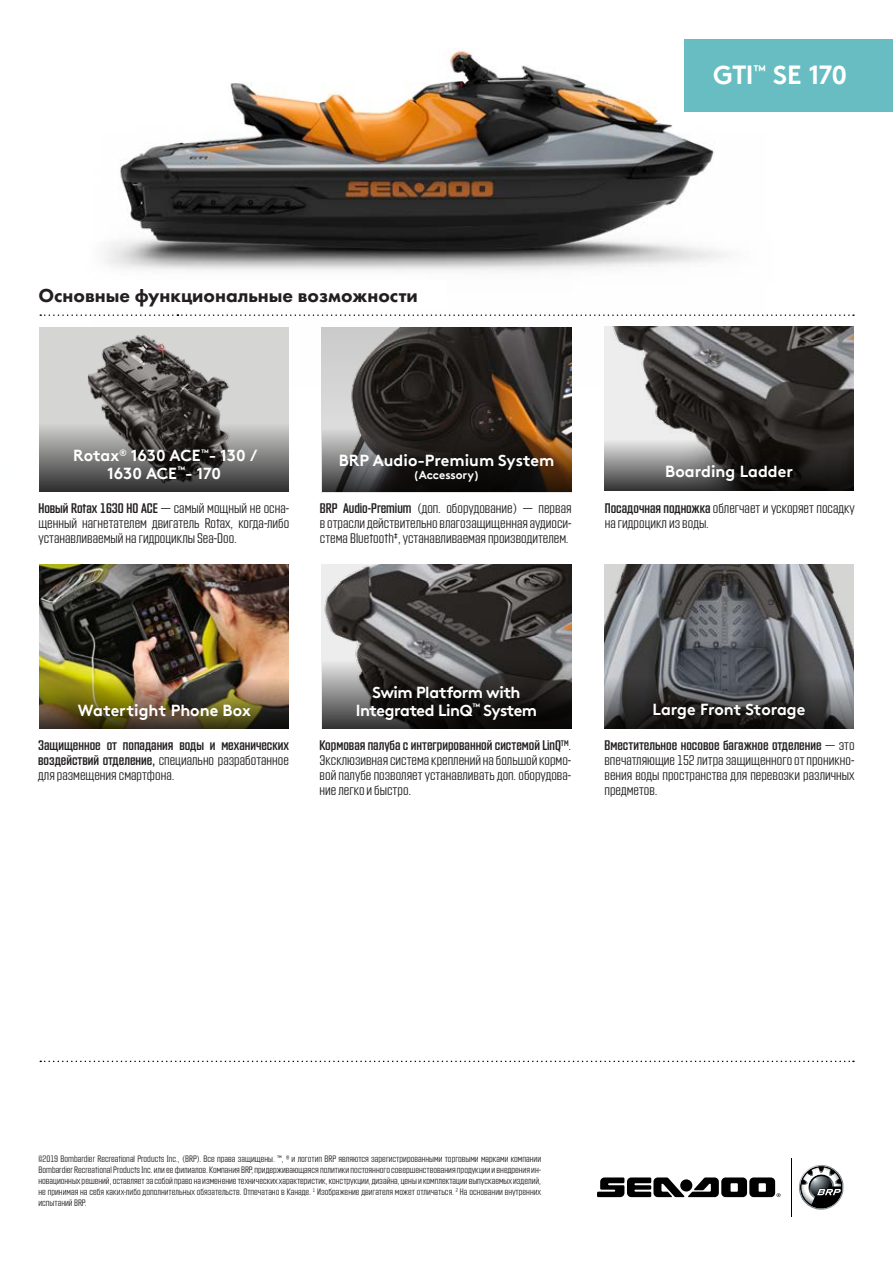
<style>
.page{position:relative;width:893px;height:1263px;background:#fff}
.page>*{position:absolute;margin:0;border:0;box-sizing:border-box;transform-origin:0 0}
.t1{font:700 26.25px "Brown";letter-spacing:-.035em;color:#fff}
.t2{font:700 23.4px "Brown";letter-spacing:-.01em;color:#000}
.t3{font:800 19.5px "Futura PT";color:#231f20}
.t4{font:700 16.05px/17.7px "Brown";letter-spacing:-.01em;color:#fff;text-align:center}
.t5{font:700 16.05px/17.7px "Brown";letter-spacing:-.03em;color:#fff;text-align:center}
.t6{font:300 13.5px/15px "Countach";color:#231f20;text-align:justify}
.t7{font:13.5px/15px "Countach";color:#231f20;text-align:justify}
.t8{font:13.2px/15.3px "Trade Gothic LT Std Cn 18";color:#000}
.t9{font:700 11.7px "Brown";letter-spacing:-.01em;color:#fff}
.t10{font:300 9px/10.8px "Countach";color:#231f20;text-align:justify}
.s1{font-weight:400}
.s2{font-weight:300}
</style>
<div class="page">
<div style="left:685px;top:39px;width:208px;height:73px;background:#67bdc1"></div>
<img style="left:85px;top:39px;width:694px;height:350px">
<img style="left:322px;top:565px;width:249px;height:95px">
<svg style="left:604px;top:565px;width:250px;height:112px;background:#75777b"></svg>
<img style="left:322px;top:328px;width:249px;height:100px">
<div style="left:40px;top:328px;width:249px;height:164px;background:#d5d5d4"></div>
<img style="left:87px;top:335px;width:142px;height:88px">
<img style="left:604px;top:327px;width:250px;height:112px">
<img style="left:39px;top:564px;width:250px;height:165px">
<svg style="left:40px;top:314px;width:814px;height:8px"></svg>
<svg style="left:39px;top:423px;width:250px;height:69px;background:#616160"></svg>
<svg style="left:322px;top:428px;width:249px;height:64px;background:#382f29"></svg>
<svg style="left:604px;top:439px;width:250px;height:52px;background:#4b4948"></svg>
<svg style="left:604px;top:677px;width:250px;height:52px;background:#3f3f40"></svg>
<svg style="left:322px;top:660px;width:249px;height:69px;background:#383635"></svg>
<img style="left:40px;top:677px;width:249px;height:52px">
<svg style="left:40px;top:1060px;width:814px;height:2px"></svg>
<div style="left:38px;top:280px;width:409px;height:29px;background:#fff"></div>
<svg style="left:597px;top:1177px;width:184px;height:20px"></svg>
<hr style="left:791px;top:1158px;width:1px;height:59px;background:#000">
<svg style="left:799px;top:1165px;width:45px;height:45px"></svg>
<h2 class="t2" style="left:40px;top:274px;width:208px">Feature Highlights</h2>
<h3 class="t3" style="left:38px;top:283px;width:381px">Основные функциональные возможности</h3>
<h1 class="t1" style="left:713px;top:54px;width:136px">GTI<sup>™</sup> SE 170</h1>
<p class="t4" style="left:73px;top:445px;width:186px">Rotax<sup>®</sup> 1630 ACE<sup>™</sup>- 130 /<br>1630 ACE<sup>™</sup>- 170</p>
<p class="t4" style="left:339px;top:450px;width:217px">BRP Audio-Premium System</p>
<p class="t9" style="left:414px;top:465px;width:67px">(Accessory)</p>
<p class="t4" style="left:665px;top:461px;width:129px">Boarding Ladder</p>
<p class="t6" style="left:38px;top:500px;width:252px"><span class="s1">Новый Rotax 1630 HO ACE</span> — самый мощный не осна&shy;щенный нагнетателем двигатель Rotax, когда-либо устанавливаемый на гидроциклы Sea-Doo.</p>
<p class="t6" style="left:320px;top:500px;width:253px"><span class="s1">BRP Audio-Premium</span> (доп. оборудование) — первая в отрасли действительно влагозащищенная аудиоси&shy;стема Bluetooth‡, устанавливаемая производителем.</p>
<p class="t6" style="left:605px;top:500px;width:252px"><span class="s1">Посадочная подножка</span> облегчает и ускоряет посадку на гидроцикл из воды.</p>
<p class="t8" style="left:604px;top:501px;width:234px">Makes boarding from the water easier and quicker.</p>
<p class="t8" style="left:39px;top:503px;width:229px;line-height:13.2px">The new Rotax 1630 HO ACE engine is the most powerful naturally aspirated Rotax engine ever on a Sea-Doo watercraft.</p>
<p class="t8" style="left:322px;top:502px;width:216px">The industry-first manufacturer-installed, truly waterproof, Bluetooth<sup>‡</sup> audio system.</p>
<p class="t4" style="left:78px;top:699px;width:174px">Watertight Phone Box</p>
<p class="t5" style="left:356px;top:682px;width:183px">Swim Platform with<br>Integrated LinQ<sup>™</sup> System</p>
<p class="t4" style="left:653px;top:699px;width:154px">Large Front Storage</p>
<p class="t7" style="left:38px;top:737px;width:252px">Защищенное от попадания воды и механических воздействий отделение, <span class="s2">специально разработанное для размещения смартфона.</span></p>
<p class="t6" style="left:320px;top:737px;width:253px"><span class="s1">Кормовая палуба с интегрированной системой LinQ</span><sup>TM</sup>.<br>Эксклюзивная система креплений на большой кормо&shy;вой палубе позволяет устанавливать доп. оборудова&shy;ние легко и быстро.</p>
<p class="t6" style="left:604px;top:737px;width:252px"><span class="s1">Вместительное носовое багажное отделение</span> — это впечатляющие 152 литра защищенного от проникно&shy;вения воды пространства для перевозки различных предметов.</p>
<p class="t8" style="left:604px;top:737px;width:239px">An impressive 152 liters of sealed storage space allows riders to safely stow belongings while riding.</p>
<p class="t8" style="left:39px;top:739px;width:242px">Waterproof and shockproof compartment specifically designed for phone protection.</p>
<p class="t8" style="left:322px;top:739px;width:211px">Exclusive quick-attach system on a large swim platform that allows for easy installation<br>of accessories.</p>
<p class="t10" style="left:38px;top:1153px;width:504px">©2019 Bombardier Recreational Products Inc., (BRP). Все права защищены. ™, ® и логотип BRP являются зарегистрированными торговыми марками компании Bombardier Recreational Products Inc. или ее филиалов. Компания BRP, придерживающаяся политики постоянного совершенствования продукции и внедрения ин&shy;новационных решений, оставляет за собой право на изменение технических характеристик, конструкции, дизайна, цены и комплектации выпускаемых изделий, не принимая на себя каких-либо дополнительных обязательств. Отпечатано в Канаде. <sup>1</sup> Изображение двигателя может отличаться. <sup>2</sup> На основании внутренних испытаний BRP.</p>
</div>
